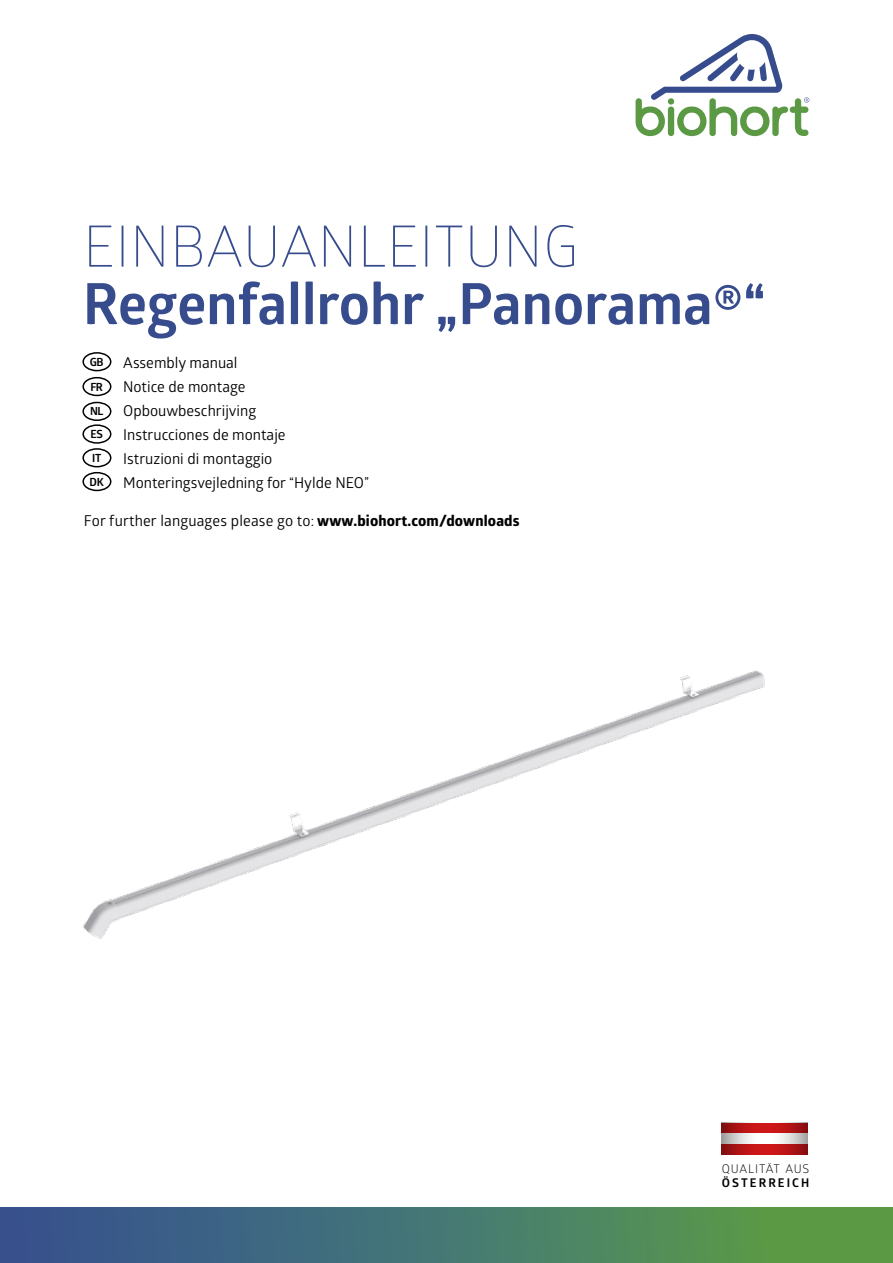
<style>
.page{position:relative;width:893px;height:1263px;background:#fff}
.page>*{position:absolute;margin:0;border:0;box-sizing:border-box;transform-origin:0 0}
.t1{font:700 57.15px "Glober";color:#374c8d}
.t2{font:300 57.15px "Glober";letter-spacing:.01em;color:#374c8d}
.t3{font:15px/24px "Glober";color:#000}
.t4{font:12px "Glober";letter-spacing:.06em;color:#000}
.t5{font:700 12px "Glober";letter-spacing:.17em;color:#000}
.t6{font:700 11.25px "Glober";letter-spacing:-.03em;color:#000}
.s1{font-weight:800}
</style>
<div class="page">
<div style="left:82px;top:352px;width:29px;height:19px;border:2px solid #000;border-radius:50%"></div>
<div style="left:82px;top:424px;width:29px;height:20px;border:2px solid #000;border-radius:50%"></div>
<div style="left:82px;top:377px;width:29px;height:19px;border:2px solid #000;border-radius:50%"></div>
<div style="left:82px;top:448px;width:29px;height:19px;border:2px solid #000;border-radius:50%"></div>
<div style="left:82px;top:402px;width:29px;height:19px;border:2px solid #000;border-radius:50%"></div>
<div style="left:82px;top:472px;width:29px;height:19px;border:2px solid #000;border-radius:50%"></div>
<div style="left:0;top:1208px;width:893px;height:55px;background:linear-gradient(to right,#335098,#5da242)"></div>
<svg style="left:636px;top:34px;width:173px;height:102px"></svg>
<div style="left:722px;top:1123px;width:86px;height:10px;background:#cd1719"></div>
<div style="left:722px;top:1144px;width:86px;height:11px;background:#cd1719"></div>
<svg style="left:722px;top:1123px;width:29px;height:32px"></svg>
<svg style="left:780px;top:1123px;width:28px;height:32px"></svg>
<img style="left:83px;top:670px;width:682px;height:269px">
<h1 class="t2" style="left:83px;top:208px;width:497px">EINBAUANLEITUNG</h1>
<h1 class="t1" style="left:83px;top:263px;width:684px">Regenfallrohr „Panorama®“</h1>
<p class="t6" style="left:90px;top:354px;width:15px">GB</p>
<p class="t3" style="left:123px;top:350px;width:247px">Assembly manual<br>Notice de montage<br>Opbouwbeschrijving<br>Instrucciones de montaje<br>Istruzioni di montaggio<br>Monteringsvejledning for “Hylde NEO”</p>
<p class="t3" style="left:84px;top:508px;width:437px">For further languages please go to: <span class="s1">www.biohort.com/downloads</span></p>
<p class="t6" style="left:90px;top:379px;width:14px">FR</p>
<p class="t6" style="left:90px;top:403px;width:15px">NL</p>
<p class="t6" style="left:90px;top:426px;width:14px">ES</p>
<p class="t6" style="left:92px;top:450px;width:11px">IT</p>
<p class="t6" style="left:90px;top:474px;width:16px">DK</p>
<p class="t4" style="left:722px;top:1160px;width:89px">QUALITÄT AUS</p>
<p class="t5" style="left:722px;top:1174px;width:89px">ÖSTERREICH</p>
</div>
